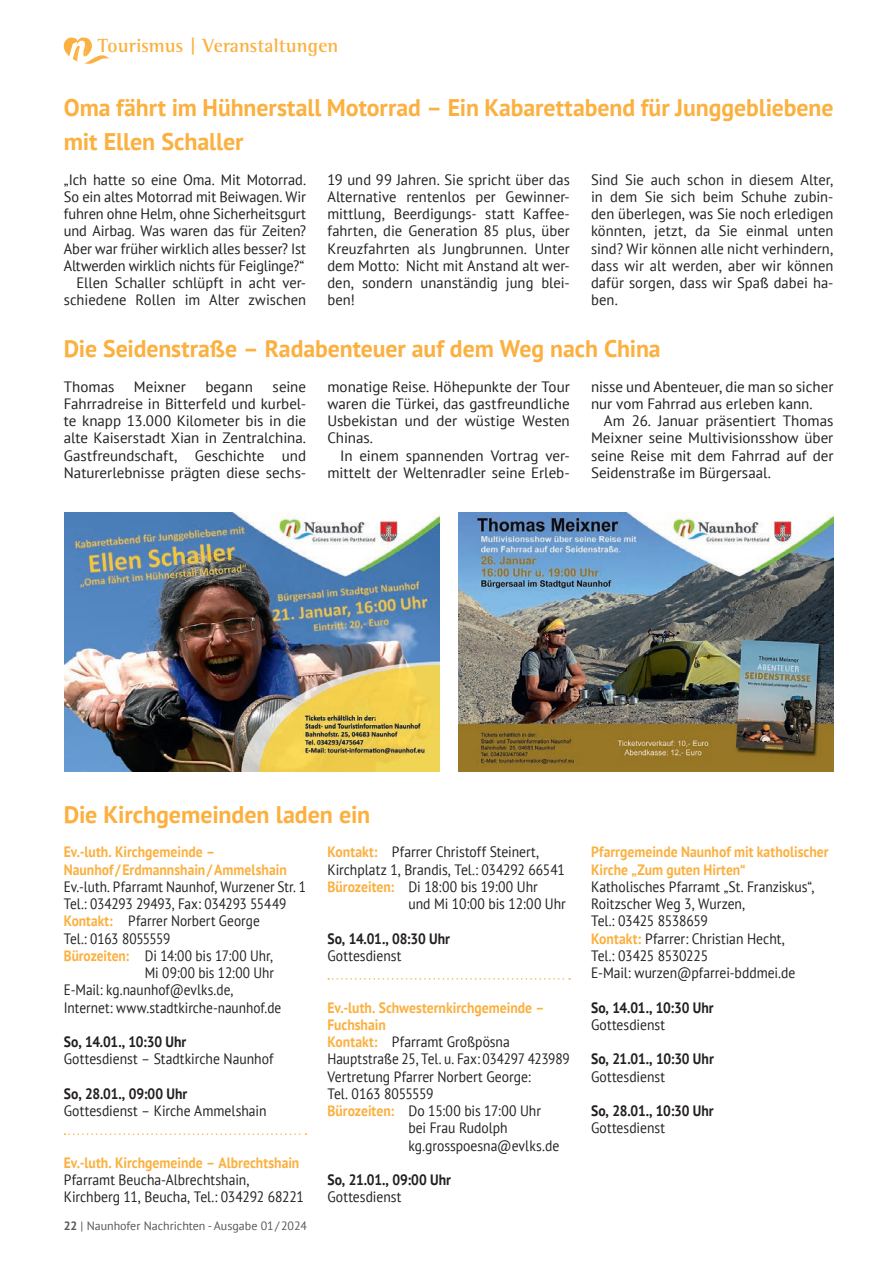
<style>
.page{position:relative;width:893px;height:1263px;background:#fff}
.page>*{position:absolute;margin:0;border:0;box-sizing:border-box;transform-origin:0 0}
.t1{font:700 24px/34.5px "PT Sans";letter-spacing:-.005em;color:#fbb03f}
.t2{font:700 19.5px "Rotis Semi Serif Std";letter-spacing:.005em;color:#fbb03f}
.t3{font:15px/17.2px "PT Sans";color:#231f20;text-align:justify}
.t4{font:15px/17.2px "PT Sans";color:#231f20;scale:.91 1}
.t5{font:15px/17.2px "PT Sans";color:#231f20;text-align:right;scale:.96 1}
.t6{font:15px "PT Sans";color:#231f20;scale:.89 1}
.t7{font:700 15px/17.2px "PT Sans";color:#fbb03f;scale:.91 1}
.t8{font:700 15px "PT Sans";color:#231f20;scale:.91 1}
.t9{font:15px "PT Sans";letter-spacing:-.02em;color:#231f20;scale:.89 1}
.t10{font:15px "PT Sans";letter-spacing:-.03em;color:#231f20;scale:.89 1}
.t11{font:15px "PT Sans";letter-spacing:-.03em;color:#231f20;scale:.91 1}
.t12{font:12px "PT Sans";color:#57585a}
.s1{font-weight:700;color:#fbb03f}
.s2{font-weight:700}
</style>
<div class="page">
<svg style="left:64px;top:37px;width:46px;height:27px"></svg>
<img style="left:65px;top:512px;width:374px;height:259px">
<img style="left:459px;top:512px;width:374px;height:259px">
<svg style="left:65px;top:1133px;width:241px;height:2px"></svg>
<svg style="left:328px;top:978px;width:242px;height:2px"></svg>
<h2 class="t2" style="left:98px;top:34px;width:242px">Tourismus | Veranstaltungen</h2>
<h1 class="t1" style="left:64px;top:89px;width:771px">Oma fährt im Hühnerstall Motorrad – Ein Kabarettabend für Junggebliebene mit Ellen Schaller</h1>
<p class="t5" style="left:64px;top:170px;width:254px">„Ich hatte so eine Oma. Mit Motorrad.<br>So ein altes Motorrad mit Beiwagen. Wir fuhren ohne Helm, ohne Sicherheitsgurt und Airbag. Was waren das für Zeiten?<br>Aber war früher wirklich alles besser? Ist Altwerden wirklich nichts für Feiglinge?“ Ellen Schaller schlüpft in acht ver&shy;schiedene Rollen im Alter zwischen</p>
<p class="t3" style="left:327px;top:170px;width:244px">19 und 99 Jahren. Sie spricht über das Alternative rentenlos per Gewinner&shy;mittlung, Beerdigungs- statt Kaffee&shy;fahrten, die Generation 85 plus, über Kreuzfahrten als Jungbrunnen. Unter dem Motto: Nicht mit Anstand alt wer&shy;den, sondern unanständig jung blei&shy;ben!</p>
<p class="t3" style="left:591px;top:170px;width:244px">Sind Sie auch schon in diesem Alter, in dem Sie sich beim Schuhe zubin&shy;den überlegen, was Sie noch erledigen könnten, jetzt, da Sie einmal unten sind? Wir können alle nicht verhindern, dass wir alt werden, aber wir können dafür sorgen, dass wir Spaß dabei ha&shy;ben.</p>
<h1 class="t1" style="left:64px;top:331px;width:598px">Die Seidenstraße – Radabenteuer auf dem Weg nach China</h1>
<p class="t3" style="left:64px;top:377px;width:244px;text-indent:209px">seine Fahrradreise in Bitterfeld und kurbel&shy;te knapp 13.000 Kilometer bis in die alte Kaiserstadt Xian in Zentralchina.<br>Gastfreundschaft, Geschichte und Naturerlebnisse prägten diese sechs-</p>
<p class="t3" style="left:327px;top:377px;width:244px">monatige Reise. Höhepunkte der Tour waren die Türkei, das gastfreundliche Usbekistan und der wüstige Westen Chinas.</p>
<p class="t3" style="left:64px;top:377px;width:52px">Thomas</p>
<p class="t3" style="left:134px;top:377px;width:53px">Meixner</p>
<p class="t3" style="left:205px;top:377px;width:49px">begann</p>
<p class="t3" style="left:327px;top:446px;width:244px;text-align:right">In einem spannenden Vortrag ver&shy;mittelt der Weltenradler seine Erleb-</p>
<p class="t3" style="left:591px;top:377px;width:244px">nisse und Abenteuer, die man so sicher nur vom Fahrrad aus erleben kann.</p>
<p class="t3" style="left:591px;top:412px;width:244px;text-indent:13px">Am 26. Januar präsentiert Thomas Meixner seine Multivisionsshow über seine Reise mit dem Fahrrad auf der Seidenstraße im Bürgersaal.</p>
<h1 class="t1" style="left:64px;top:797px;width:308px">Die Kirchgemeinden laden ein</h1>
<p class="t7" style="left:64px;top:843px;width:247px">Ev.-luth. Kirchgemeinde –<br>Naunhof /Erdmannshain/Ammelshain</p>
<p class="t6" style="left:64px;top:877px;width:274px">Ev.-luth. Pfarramt Naunhof, Wurzener Str. 1</p>
<p class="t9" style="left:64px;top:894px;width:252px">Tel.: 034293 29493, Fax: 034293 55449</p>
<p class="t6" style="left:64px;top:911px;width:222px"><span class="s1">Kontakt:</span> Pfarrer Norbert George</p>
<p class="t10" style="left:64px;top:929px;width:121px">Tel.: 0163 8055559</p>
<p class="t6" style="left:64px;top:946px;width:237px"><span class="s1">Bürozeiten:</span> Di 14:00 bis 17:00 Uhr,</p>
<p class="t6" style="left:145px;top:963px;width:147px">Mi 09:00 bis 12:00 Uhr</p>
<p class="t6" style="left:64px;top:980px;width:192px">E-Mail: kg.naunhof@evlks.de,</p>
<p class="t6" style="left:64px;top:998px;width:246px">Internet: www.stadtkirche-naunhof.de</p>
<p class="t8" style="left:64px;top:1032px;width:136px">So, 14.01., 10:30 Uhr</p>
<p class="t4" style="left:64px;top:1050px;width:232px">Gottesdienst – Stadtkirche Naunhof</p>
<p class="t8" style="left:64px;top:1084px;width:137px">So, 28.01., 09:00 Uhr</p>
<p class="t4" style="left:64px;top:1102px;width:224px">Gottesdienst – Kirche Ammelshain</p>
<p class="t4" style="left:327px;top:843px;width:234px"><span class="s1">Kontakt:</span> Pfarrer Christoff Steinert,</p>
<p class="t4" style="left:327px;top:860px;width:262px">Kirchplatz 1, Brandis, Tel.: 034292 66541</p>
<p class="t4" style="left:327px;top:878px;width:233px"><span class="s1">Bürozeiten:</span> Di 18:00 bis 19:00 Uhr</p>
<p class="t4" style="left:408px;top:895px;width:175px">und Mi 10:00 bis 12:00 Uhr</p>
<p class="t8" style="left:327px;top:928px;width:136px">So, 14.01., 08:30 Uhr</p>
<p class="t4" style="left:327px;top:947px;width:83px">Gottesdienst</p>
<p class="t7" style="left:327px;top:998px;width:240px">Ev.-luth. Schwesternkirchgemeinde –</p>
<p class="t7" style="left:327px;top:1016px;width:66px">Fuchshain</p>
<p class="t4" style="left:327px;top:1033px;width:202px"><span class="s1">Kontakt:</span> Pfarramt Großpösna</p>
<p class="t6" style="left:327px;top:1049px;width:274px">Hauptstraße 25, Tel. u. Fax: 034297 423989</p>
<p class="t4" style="left:327px;top:1067px;width:225px">Vertretung Pfarrer Norbert George:</p>
<p class="t11" style="left:327px;top:1084px;width:118px">Tel. 0163 8055559</p>
<p class="t4" style="left:327px;top:1102px;width:236px"><span class="s1">Bürozeiten:</span> Do 15:00 bis 17:00 Uhr</p>
<p class="t4" style="left:408px;top:1119px;width:111px">bei Frau Rudolph</p>
<p class="t4" style="left:408px;top:1136px;width:167px">kg.grosspoesna@evlks.de</p>
<p class="t8" style="left:327px;top:1170px;width:137px">So, 21.01., 09:00 Uhr</p>
<p class="t4" style="left:327px;top:1188px;width:83px">Gottesdienst</p>
<p class="t7" style="left:64px;top:1154px;width:260px">Ev.-luth. Kirchgemeinde – Albrechtshain</p>
<p class="t4" style="left:64px;top:1171px;width:265px">Pfarramt Beucha-Albrechtshain,<br>Kirchberg 11, Beucha, Tel.: 034292 68221</p>
<p class="t12" style="left:64px;top:1218px;width:245px"><span class="s2">22</span> | Naunhofer Nachrichten - Ausgabe 01/2024</p>
<p class="t7" style="left:591px;top:843px;width:263px">Pfarrgemeinde Naunhof mit katholischer<br>Kirche „Zum guten Hirten“</p>
<p class="t4" style="left:591px;top:878px;width:247px">Katholisches Pfarramt „St. Franziskus“,<br>Roitzscher Weg 3, Wurzen,<br>Tel.: 03425 8538659<br><span class="s1">Kontakt:</span> Pfarrer: Christian Hecht,<br>Tel.: 03425 8530225<br>E-Mail: wurzen@pfarrei-bddmei.de</p>
<p class="t8" style="left:591px;top:997px;width:136px">So, 14.01., 10:30 Uhr</p>
<p class="t4" style="left:591px;top:1016px;width:83px">Gottesdienst</p>
<p class="t8" style="left:591px;top:1049px;width:136px">So, 21.01., 10:30 Uhr</p>
<p class="t4" style="left:591px;top:1067px;width:83px">Gottesdienst</p>
<p class="t8" style="left:591px;top:1101px;width:136px">So, 28.01., 10:30 Uhr</p>
<p class="t4" style="left:591px;top:1119px;width:83px">Gottesdienst</p>
</div>
